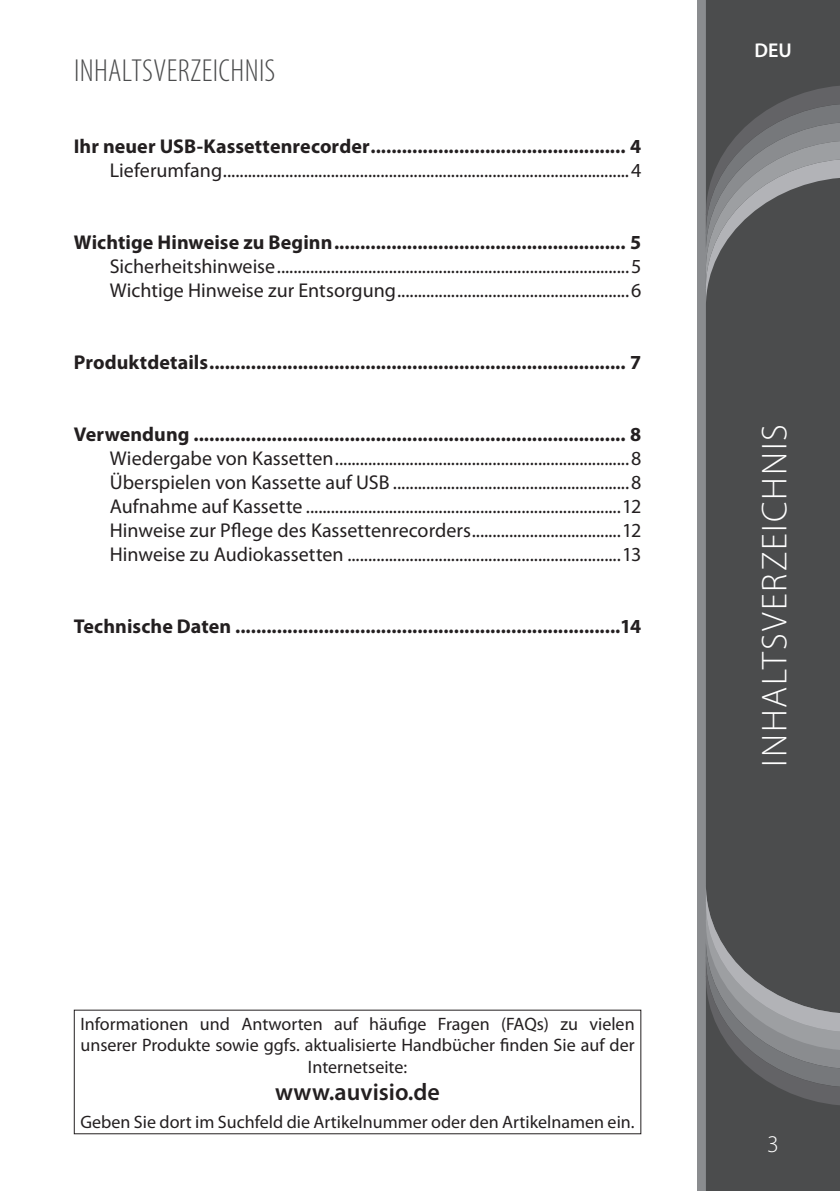
<style>
.page{position:relative;width:840px;height:1191px;background:#fff}
.page>*{position:absolute;margin:0;border:0;box-sizing:border-box;transform-origin:0 0}
.t1{font:300 36px "Myriad Pro";letter-spacing:.05em;color:#fff}
.t2{font:300 condensed 32px "Myriad Pro";letter-spacing:.01em;color:#4b4c4d}
.t3{font:600 24px "Myriad Pro";color:#231f20}
.t4{font:300 24px "Myriad Pro";color:#fff}
.t5{font:20px/24px "Myriad Pro";color:#231f20}
.t6{font:700 20px "Myriad Pro";letter-spacing:.005em;color:#231f20}
.t7{font:600 20px "Myriad Pro";color:#fff}
.t8{font:18px/21.6px "Myriad Pro";color:#231f20;text-align:center}
</style>
<div class="page">
<div style="left:697px;top:0;width:142px;height:1191px;background:#8a8c8f"></div>
<div style="left:706px;top:307px;width:133px;height:577px;background:#4b4c4d"></div>
<svg style="left:705px;top:0;width:134px;height:307px;background:#5e5f61"></svg>
<svg style="left:705px;top:884px;width:134px;height:307px;background:#5e5f61"></svg>
<h2 class="t2" style="left:74px;top:53px;width:203px">INHALTSVERZEICHNIS</h2>
<p class="t6" style="left:74px;top:133px;width:568px">Ihr neuer USB-Kassettenrecorder................................................. 4</p>
<p class="t5" style="left:110px;top:158px;width:532px">Lieferumfang..................................................................................................4</p>
<p class="t6" style="left:74px;top:229px;width:568px">Wichtige Hinweise zu Beginn........................................................ 5</p>
<p class="t5" style="left:110px;top:254px;width:532px">Sicherheitshinweise.....................................................................................5<br>Wichtige Hinweise zur Entsorgung........................................................6</p>
<p class="t6" style="left:74px;top:349px;width:568px">Produktdetails................................................................................ 7</p>
<p class="t6" style="left:74px;top:421px;width:568px">Verwendung ................................................................................... 8</p>
<p class="t5" style="left:110px;top:446px;width:532px;text-align:justify">Wiedergabe von Kassetten.......................................................................8<br>Überspielen von Kassette auf USB .........................................................8<br>Aufnahme auf Kassette ............................................................................12<br>Hinweise zur Pflege des Kassettenrecorders....................................12<br>Hinweise zu Audiokassetten ..................................................................13</p>
<p class="t6" style="left:74px;top:613px;width:568px">Technische Daten ..........................................................................14</p>
<p class="t8" style="left:80px;top:1012px;width:555px">Informationen und Antworten auf häufige Fragen (FAQs) zu vielen unserer Produkte sowie ggfs. aktualisierte Handbücher finden Sie auf der<br>Internetseite:</p>
<p class="t3" style="left:275px;top:1077px;width:166px">www.auvisio.de</p>
<p class="t8" style="left:80px;top:1110px;width:555px">Geben Sie dort im Suchfeld die Artikelnummer oder den Artikelnamen ein.</p>
<p class="t7" style="left:754px;top:37px;width:39px">DEU</p>
<h1 class="t1" style="left:754px;top:767px;width:339px;rotate:-90deg">In haltsverzeichnis</h1>
<p class="t4" style="left:766px;top:1131px;width:13px">3</p>
</div>
